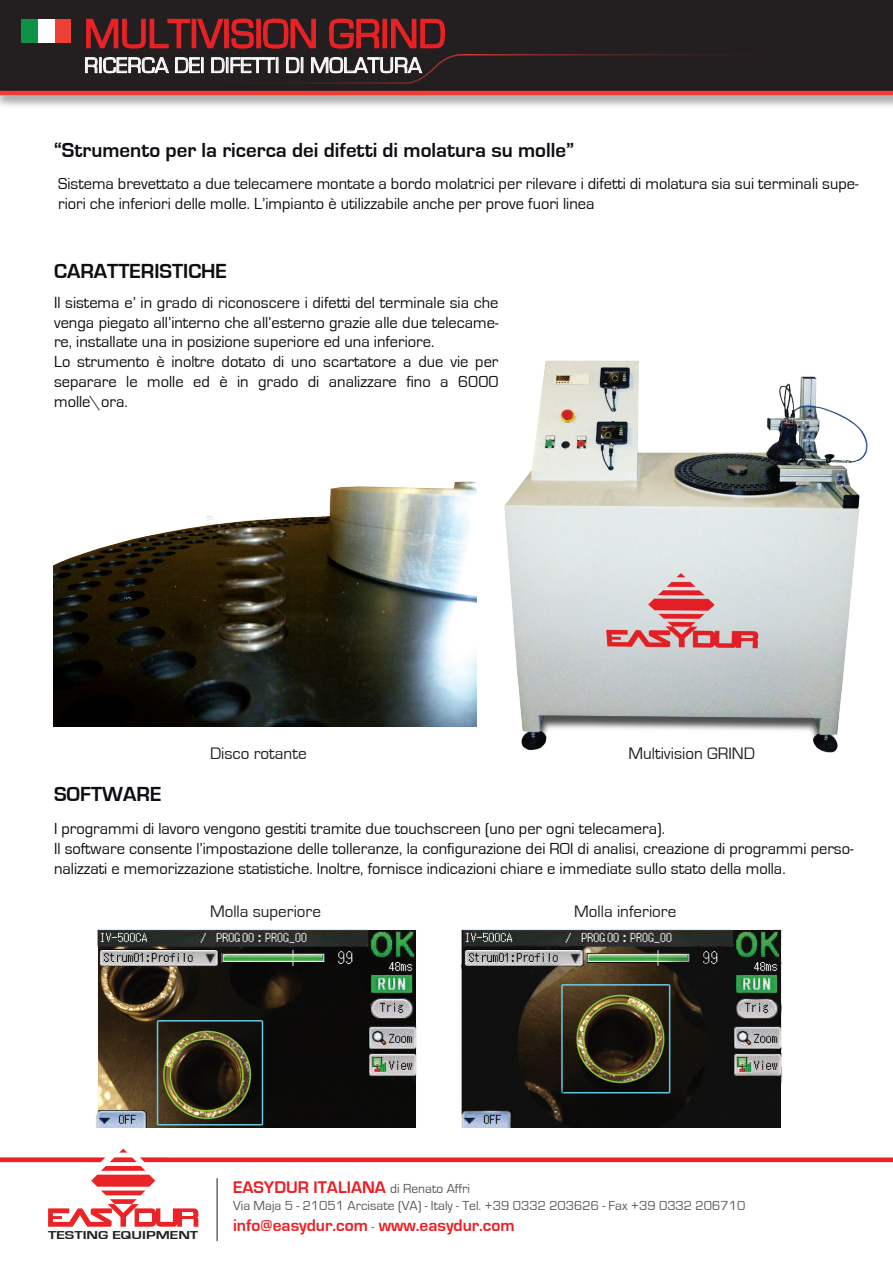
<style>
.page{position:relative;width:893px;height:1263px;background:#fff}
.page>*{position:absolute;margin:0;border:0;box-sizing:border-box;transform-origin:0 0}
.t1{font:42px "Eurostile";color:#ea2225}
.t2{font:22.5px "Eurostile";color:#fff}
.t3{font:700 21px "Eurostile";color:#0f0c12}
.t4{font:700 17.4px "Eurostile";color:#ee1d23}
.t5{font:17.1px "Eurostile";color:#231f20}
.t6{font:16.5px/19.8px "Eurostile";color:#0f0c12}
.t7{font:13.5px "Eurostile";color:#57585a}
.t8{font:700 11.85px "Eurostile";color:#231f20;scale:1.33 1}
.s1{font-weight:400;font-size:13.5px;color:#57585a}
</style>
<div class="page">
<img style="left:96px;top:929px;width:321px;height:199px">
<img style="left:461px;top:929px;width:322px;height:199px">
<div style="left:0;top:0;width:893px;height:93px;background:#231f20"></div>
<svg style="left:21px;top:18px;width:713px;height:64px"></svg>
<img style="left:0;top:82px;width:893px;height:24px">
<hr style="left:0;top:91px;width:893px;height:4px;background:#ee3e35">
<img style="left:504px;top:360px;width:364px;height:393px">
<img style="left:53px;top:481px;width:424px;height:245px">
<div style="left:22px;top:19px;width:16px;height:24px;background:#0d9344"></div>
<div style="left:54px;top:19px;width:17px;height:24px;background:#ed3f35"></div>
<div style="left:38px;top:19px;width:16px;height:24px;background:#fff"></div>
<svg style="left:0;top:1148px;width:893px;height:79px"></svg>
<hr style="left:216px;top:1178px;width:2px;height:63px;background:#6c6d70">
<h1 class="t1" style="left:84px;top:11px;width:363px">MULTIVISION GRIND</h1>
<h2 class="t2" style="left:84px;top:53px;width:339px">RICERCA DEI DIFETTI DI MOLATURA</h2>
<p class="t3" style="left:54px;top:139px;width:521px">“Strumento per la ricerca dei difetti di molatura su molle”</p>
<p class="t6" style="left:58px;top:174px;width:802px">Sistema brevettato a due telecamere montate a bordo molatrici per rilevare i difetti di molatura sia sui terminali supe&shy;riori che inferiori delle molle. L’impianto è utilizzabile anche per prove fuori linea</p>
<p class="t3" style="left:54px;top:259px;width:174px">CARATTERISTICHE</p>
<p class="t6" style="left:54px;top:293px;width:446px">Il sistema e’ in grado di riconoscere i difetti del terminale sia che venga piegato all’interno che all’esterno grazie alle due telecame&shy;re, installate una in posizione superiore ed una inferiore.<br>Lo strumento è inoltre dotato di uno scartatore a due vie per separare le molle ed è in grado di analizzare fino a 6000 molle\ora.</p>
<p class="t3" style="left:54px;top:783px;width:109px">SOFTWARE</p>
<p class="t5" style="left:210px;top:744px;width:98px">Disco rotante</p>
<p class="t5" style="left:629px;top:744px;width:128px">Multivision GRIND</p>
<p class="t6" style="left:54px;top:819px;width:801px">I programmi di lavoro vengono gestiti tramite due touchscreen (uno per ogni telecamera).<br>Il software consente l’impostazione delle tolleranze, la configurazione dei ROI di analisi, creazione di programmi perso&shy;nalizzati e memorizzazione statistiche. Inoltre, fornisce indicazioni chiare e immediate sullo stato della molla.</p>
<p class="t5" style="left:210px;top:902px;width:113px">Molla superiore</p>
<p class="t5" style="left:574px;top:902px;width:104px">Molla inferiore</p>
<p class="t8" style="left:48px;top:1229px;width:114px">TESTING EQUIPMENT</p>
<p class="t4" style="left:233px;top:1177px;width:238px">EASYDUR ITALIANA <span class="s1">di Renato Affri</span></p>
<p class="t7" style="left:233px;top:1198px;width:514px">Via Maja 5 - 21051 Arcisate (VA) - Italy - Tel. +39 0332 203626 - Fax +39 0332 206710</p>
<p class="t4" style="left:233px;top:1215px;width:283px">info@easydur.com <span class="s1">-</span> www.easydur.com</p>
</div>
